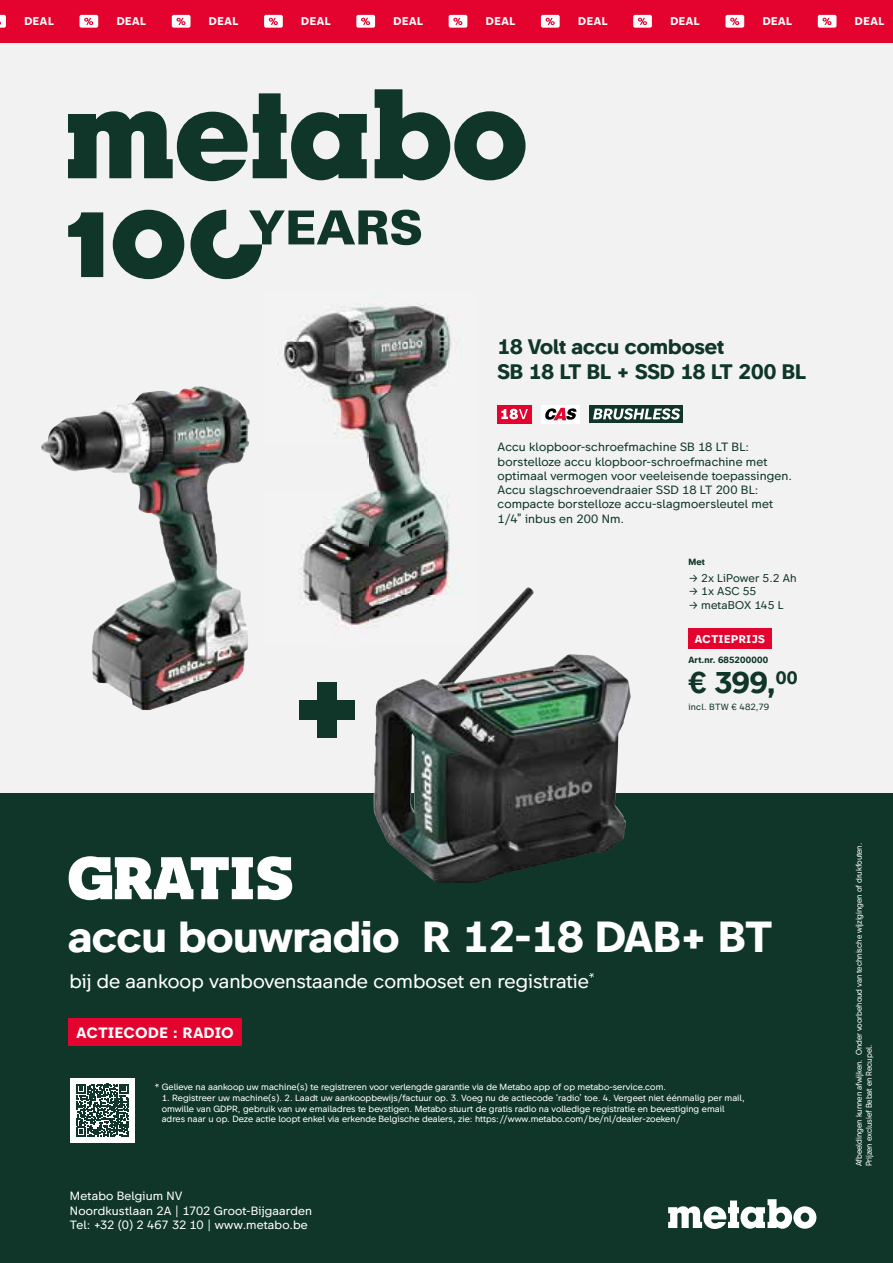
<style>
.page{position:relative;width:893px;height:1263px;background:#fff}
.page>*{position:absolute;margin:0;border:0;box-sizing:border-box;transform-origin:0 0}
.t1{font:900 60px "Metabo Slab";letter-spacing:.02em;color:#fff}
.t2{font:700 43.5px "Metabo Sans";color:#fff}
.t3{font:700 30px "Metabo Sans";color:#0f3629}
.t4{font:700 21px/25.2px "Metabo Sans";color:#0f3629}
.t5{font:19.5px "Metabo Sans";color:#fff}
.t6{font:700 15px "Metabo Sans";letter-spacing:.045em;color:#fff}
.t7{font:12px/14.2px "Metabo Sans";letter-spacing:.01em;color:#0f3629}
.t8{font:12px/14.4px "Metabo Sans";letter-spacing:.01em;color:#fff}
.t9{font:700 11.25px "Metabo Sans";letter-spacing:.06em;color:#fff}
.t10{font:11.25px "Metabo Sans";letter-spacing:.015em;color:#0f3629}
.t11{font:9px/10.8px "Metabo Sans";color:#fff}
.t12{font:700 9px "Metabo Sans";letter-spacing:.025em;color:#0f3629}
.t13{font:9px "Metabo Sans";letter-spacing:.015em;color:#0f3629}
.t14{font:8.25px/9.9px "Metabo Sans";letter-spacing:-.01em;color:#fff;scale:.92 1}
</style>
<div class="page">
<div style="left:0;top:34px;width:893px;height:1229px;background:#0f3629"></div>
<div style="left:0;top:0;width:893px;height:792px;background:#f2f2f2"></div>
<svg style="left:375px;top:89px;width:150px;height:91px"></svg>
<svg style="left:68px;top:93px;width:299px;height:88px"></svg>
<svg style="left:68px;top:212px;width:35px;height:65px"></svg>
<svg style="left:113px;top:210px;width:71px;height:69px"></svg>
<svg style="left:190px;top:210px;width:231px;height:69px"></svg>
<img style="left:41px;top:386px;width:207px;height:324px">
<img style="left:277px;top:305px;width:181px;height:324px">
<div style="left:317px;top:683px;width:20px;height:55px;background:#0f3629"></div>
<div style="left:299px;top:701px;width:55px;height:19px;background:#0f3629"></div>
<div style="left:541px;top:405px;width:39px;height:18px;background:#fff"></div>
<svg style="left:545px;top:408px;width:31px;height:12px"></svg>
<div style="left:497px;top:405px;width:35px;height:18px;background:#e4032e"></div>
<svg style="left:501px;top:409px;width:27px;height:10px"></svg>
<div style="left:590px;top:405px;width:93px;height:18px;background:#0f3629"></div>
<svg style="left:593px;top:408px;width:87px;height:12px"></svg>
<svg style="left:668px;top:1199px;width:148px;height:30px"></svg>
<div style="left:70px;top:1078px;width:65px;height:64px;background:#fff"></div>
<svg style="left:76px;top:1084px;width:53px;height:53px"></svg>
<div style="left:0;top:0;width:893px;height:43px;background:#e4032e"></div>
<svg style="left:0;top:15px;width:6px;height:13px"></svg>
<svg style="left:80px;top:15px;width:18px;height:13px"></svg>
<svg style="left:172px;top:15px;width:19px;height:13px"></svg>
<svg style="left:264px;top:15px;width:19px;height:13px"></svg>
<svg style="left:356px;top:15px;width:19px;height:13px"></svg>
<svg style="left:449px;top:15px;width:18px;height:13px"></svg>
<svg style="left:541px;top:15px;width:19px;height:13px"></svg>
<svg style="left:633px;top:15px;width:19px;height:13px"></svg>
<svg style="left:725px;top:15px;width:19px;height:13px"></svg>
<svg style="left:818px;top:15px;width:18px;height:13px"></svg>
<div style="left:688px;top:628px;width:84px;height:21px;background:#e4032e"></div>
<div style="left:68px;top:1019px;width:174px;height:27px;background:#e4032e"></div>
<img style="left:374px;top:587px;width:257px;height:296px">
<p class="t9" style="left:24px;top:14px;width:31px">DEAL</p>
<p class="t9" style="left:117px;top:14px;width:31px">DEAL</p>
<p class="t9" style="left:209px;top:14px;width:31px">DEAL</p>
<p class="t9" style="left:301px;top:14px;width:31px">DEAL</p>
<p class="t9" style="left:393px;top:14px;width:31px">DEAL</p>
<p class="t9" style="left:486px;top:14px;width:31px">DEAL</p>
<p class="t9" style="left:578px;top:14px;width:31px">DEAL</p>
<p class="t9" style="left:670px;top:14px;width:31px">DEAL</p>
<p class="t9" style="left:763px;top:14px;width:31px">DEAL</p>
<p class="t9" style="left:855px;top:14px;width:31px">DEAL</p>
<h3 class="t4" style="left:497px;top:334px;width:310px">18 Volt accu comboset<br>SB 18 LT BL + SSD 18 LT 200 BL</h3>
<p class="t7" style="left:497px;top:440px;width:296px">Accu klopboor-schroefmachine SB 18 LT BL: borstelloze accu klopboor-schroefmachine met optimaal vermogen voor veeleisende toepassingen.<br>Accu slagschroevendraaier SSD 18 LT 200 BL: compacte borstelloze accu-slagmoersleutel met 1/4” inbus en 200 Nm.</p>
<p class="t12" style="left:688px;top:556px;width:18px">Met</p>
<p class="t10" style="left:688px;top:571px;width:110px">→ 2x LiPower 5.2 Ah</p>
<p class="t10" style="left:688px;top:584px;width:69px">→ 1x ASC 55</p>
<p class="t10" style="left:688px;top:598px;width:97px">→ metaBOX 145 L</p>
<p class="t9" style="left:695px;top:632px;width:72px">ACTIEPRIJS</p>
<p class="t12" style="left:688px;top:654px;width:81px">Art.nr. 685200000</p>
<h3 class="t3" style="left:688px;top:663px;width:111px">€ 399,<sup>00</sup></h3>
<p class="t13" style="left:688px;top:702px;width:82px">incl. BTW € 482,79</p>
<h1 class="t1" style="left:68px;top:840px;width:227px">GRATIS</h1>
<h2 class="t2" style="left:68px;top:909px;width:706px">accu bouwradio R 12-18 DAB+ BT</h2>
<h3 class="t5" style="left:69px;top:969px;width:527px">bij de aankoop vanbovenstaande comboset en registratie<sup>*</sup></h3>
<h3 class="t6" style="left:77px;top:1023px;width:158px">ACTIECODE : RADIO</h3>
<p class="t11" style="left:155px;top:1081px;width:513px">* Gelieve na aankoop uw machine(s) te registreren voor verlengde garantie via de Metabo app of op metabo-service.com.</p>
<p class="t11" style="left:162px;top:1092px;width:585px">1. Registreer uw machine(s). 2. Laadt uw aankoopbewijs/factuur op. 3. Voeg nu de actiecode ‘radio’ toe. 4. Vergeet niet éénmalig per mail, omwille van GDPR, gebruik van uw emailadres te bevstigen. Metabo stuurt de gratis radio na volledige registratie en bevestiging email adres naar u op. Deze actie loopt enkel via erkende Belgische dealers, zie: https://www.metabo.com/be/nl/dealer-zoeken/</p>
<h3 class="t8" style="left:70px;top:1189px;width:244px">Metabo Belgium NV<br>Noordkustlaan 2A | 1702 Groot-Bijgaarden<br>Tel: +32 (0) 2 467 32 10 | www.metabo.be</h3>
<p class="t14" style="left:854px;top:1166px;width:353px;rotate:-90deg">Afbeeldingen kunnen afwijken. Onder voorbehoud van technische wijzigingen of drukfouten.<br>Prijzen exclusief Bebat en Recupel.</p>
</div>
